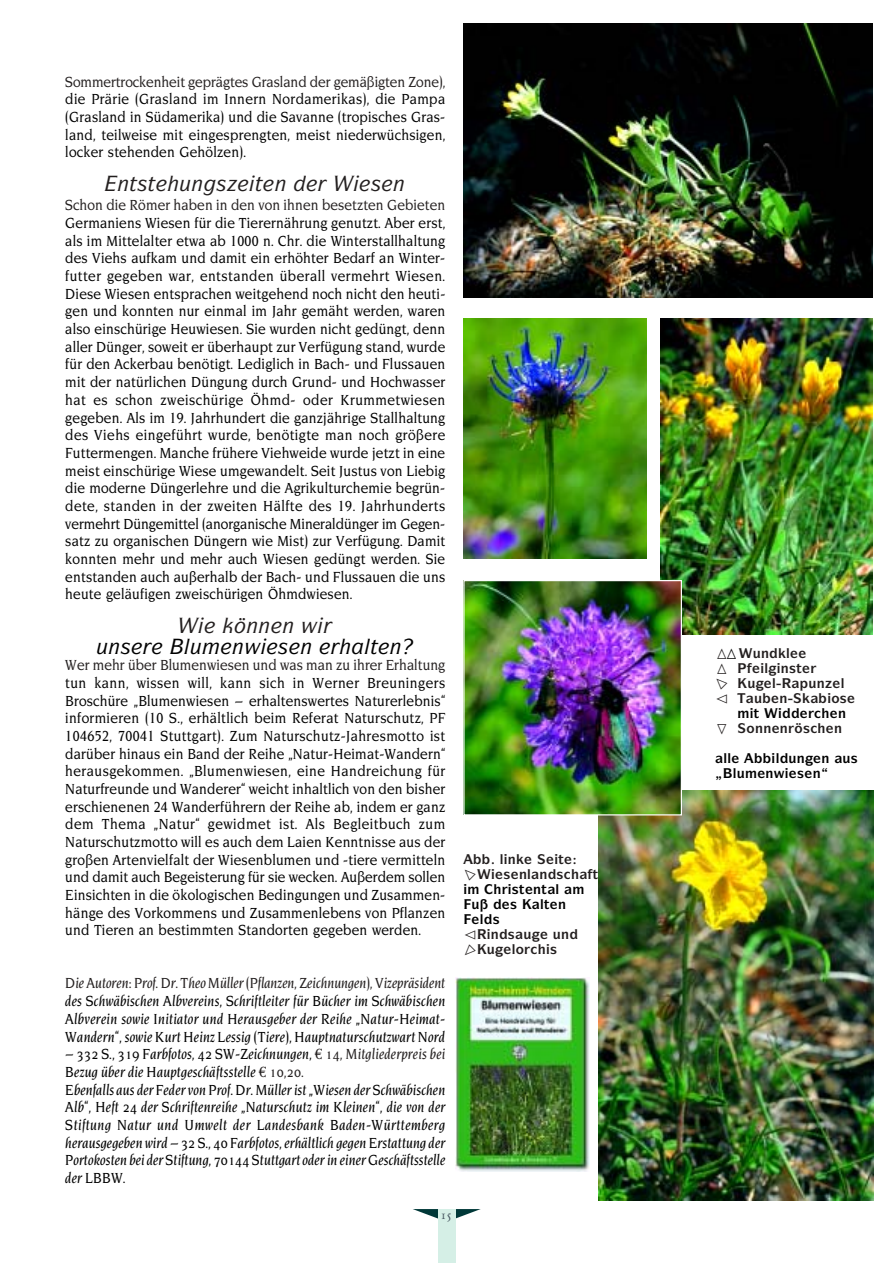
<style>
.page{position:relative;width:893px;height:1263px;background:#fff}
.page>*{position:absolute;margin:0;border:0;box-sizing:border-box;transform-origin:0 0}
.t1{font:italic 500 21px "Symbol";color:#231f1f}
.t2{font:italic 500 21px "Symbol";color:#000}
.t3{font:500 15px/17.7px "Novarese SB";letter-spacing:.02em;color:#000;text-align:justify;scale:.9 1}
.t4{font:15px/17.7px "Novarese SB Med Ita";letter-spacing:.02em;color:#000;text-align:justify;scale:.9 1}
.t5{font:500 15px "Novarese SB";letter-spacing:.01em;color:#231f1f;scale:.9 1}
.t6{font:15px "Novarese SB Med Ita";letter-spacing:.005em;color:#231f1f;scale:.9 1}
.t7{font:13.5px "Zeal";color:#231f1f}
.t8{font:700 13.5px "Symbol";color:#231f1f}
.t9{font:700 13.5px "Symbol";color:#000}
.t10{font:12px "Gas Reg Old";color:#45555f}
.s1{font-family:"Euro Serif";color:#231f1f}
.s2{color:#231f1f}
.s3{color:#000}
</style>
<div class="page">
<svg style="left:413px;top:1209px;width:67px;height:13px"></svg>
<img style="left:463px;top:319px;width:183px;height:239px">
<img style="left:463px;top:23px;width:409px;height:274px">
<img style="left:660px;top:319px;width:212px;height:316px">
<img style="left:455px;top:977px;width:134px;height:195px">
<img style="left:598px;top:791px;width:275px;height:410px">
<img style="left:465px;top:582px;width:215px;height:231px">
<div style="left:463px;top:580px;width:219px;height:235px;border:1px solid #fff"></div>
<div style="left:438px;top:1209px;width:17px;height:54px;background:#d5efe6"></div>
<p class="t5" style="left:65px;top:74px;width:423px">Sommertrockenheit geprägtes Grasland der gemäßigten Zone),</p>
<p class="t3" style="left:65px;top:91px;width:423px">die Prärie (Grasland im Innern Nordamerikas), die Pampa (Grasland in Südamerika) und die Savanne (tropisches Gras&shy;land, teilweise mit eingesprengten, meist niederwüchsigen, locker stehenden Gehölzen).</p>
<h1 class="t1" style="left:118px;top:176px;width:111px">■▼▲▼ ◆■ ▲</h1>
<p class="t5" style="left:65px;top:198px;width:423px">Schon die Römer haben in den von ihnen besetzten Gebieten</p>
<p class="t3" style="left:65px;top:215px;width:423px">Germaniens Wiesen für die Tierernährung genutzt. Aber erst, als im Mittelalter etwa ab 1000 n. Chr. die Winterstallhaltung des Viehs aufkam und damit ein erhöhter Bedarf an Winter&shy;futter gegeben war, entstanden überall vermehrt Wiesen.<br>Diese Wiesen entsprachen weitgehend noch nicht den heuti&shy;gen und konnten nur einmal im Jahr gemäht werden, waren also einschürige Heuwiesen. Sie wurden nicht gedüngt, denn aller Dünger, soweit er überhaupt zur Verfügung stand, wurde für den Ackerbau benötigt. Lediglich in Bach- und Flussauen mit der natürlichen Düngung durch Grund- und Hochwasser hat es schon zweischürige Öhmd- oder Krummetwiesen gegeben. Als im 19. Jahrhundert die ganzjährige Stallhaltung des Viehs eingeführt wurde, benötigte man noch größere Futtermengen. Manche frühere Viehweide wurde jetzt in eine meist einschürige Wiese umgewandelt. Seit Justus von Liebig die moderne Düngerlehre und die Agrikulturchemie begrün&shy;dete, standen in der zweiten Hälfte des 19. Jahrhunderts vermehrt Düngemittel (anorganische Mineraldünger im Gegen&shy;satz zu organischen Düngern wie Mist) zur Verfügung. Damit konnten mehr und mehr auch Wiesen gedüngt werden. Sie entstanden auch außerhalb der Bach- und Flussauen die uns heute geläufigen zweischürigen Öhmdwiesen.</p>
<h1 class="t1" style="left:247px;top:618px;width:49px">■■ ■</h1>
<h1 class="t2" style="left:97px;top:639px;width:36px">◆■▲</h1>
<h1 class="t2" style="left:232px;top:639px;width:81px">■ ▲■</h1>
<h1 class="t2" style="left:365px;top:639px;width:39px">●▼ ■</h1>
<p class="t5" style="left:65px;top:657px;width:423px">Wer mehr über Blumenwiesen und was man zu ihrer Erhaltung</p>
<p class="t3" style="left:65px;top:674px;width:423px">tun kann, wissen will, kann sich in Werner Breuningers Broschüre „Blumenwiesen – erhaltenswertes Naturerlebnis“ informieren (10 S., erhältlich beim Referat Naturschutz, PF 104652, 70041 Stuttgart). Zum Naturschutz-Jahresmotto ist darüber hinaus ein Band der Reihe „Natur-Heimat-Wandern“ herausgekommen. „Blumenwiesen, eine Handreichung für Naturfreunde und Wanderer“ weicht inhaltlich von den bisher erschienenen 24 Wanderführern der Reihe ab, indem er ganz dem Thema „Natur“ gewidmet ist. Als Begleitbuch zum Naturschutzmotto will es auch dem Laien Kenntnisse aus der großen Artenvielfalt der Wiesenblumen und -tiere vermitteln und damit auch Begeisterung für sie wecken. Außerdem sollen Einsichten in die ökologischen Bedingungen und Zusammen&shy;hänge des Vorkommens und Zusammenlebens von Pflanzen und Tieren an bestimmten Standorten gegeben werden.</p>
<p class="t6" style="left:65px;top:976px;width:423px">Die Autoren: Prof. Dr. Theo Müller (Pflanzen, Zeichnungen), Vizepräsident</p>
<p class="t4" style="left:65px;top:993px;width:423px">des Schwäbischen Albvereins, Schriftleiter für Bücher im Schwäbischen Albverein sowie Initiator und Herausgeber der Reihe „Natur-Heimat-Wandern“, sowie Kurt Heinz Lessig (Tiere), Hauptnaturschutzwart Nord</p>
<p class="t4" style="left:65px;top:1046px;width:423px;text-align:left">– 332 S., 319 Farbfotos, 42 SW-Zeichnungen, <span class="s1">€</span> <span class="s2">14, Mitgliederpreis bei </span>Bezug über die Hauptgeschäftsstelle <span class="s1">€</span> <span class="s2">10,20.<br></span>Ebenfalls aus der Feder von Prof. Dr. Müller ist „Wiesen der Schwäbischen Alb“, Heft 24 der Schriftenreihe „Naturschutz im Kleinen“, die von der Stiftung Natur und Umwelt der Landesbank Baden-Württemberg herausgegeben wird – 32 S., 40 Farbfotos, erhältlich gegen Erstattung der Portokosten bei der Stiftung, 70144 Stuttgart oder in einer Geschäftsstelle der LBBW.</p>
<p class="t10" style="left:441px;top:1209px;width:14px">15</p>
<p class="t7" style="left:463px;top:867px;width:15px">❭</p>
<p class="t8" style="left:503px;top:869px;width:62px">▲■●■▲</p>
<p class="t9" style="left:512px;top:884px;width:49px">▲▼ ■▼ ●</p>
<p class="t9" style="left:540px;top:899px;width:28px">●▼ ■</p>
<p class="t7" style="left:463px;top:927px;width:70px">❬ ■▲◆</p>
<p class="t7" style="left:463px;top:942px;width:62px">❩◆ ●□</p>
<p class="t7" style="left:715px;top:645px;width:55px">❯<span class="s3">❯</span> ◆■</p>
<p class="t8" style="left:786px;top:648px;width:5px">●</p>
<p class="t7" style="left:715px;top:660px;width:18px">❯☎</p>
<p class="t8" style="left:764px;top:663px;width:39px">● ■▲▼</p>
<p class="t7" style="left:715px;top:675px;width:62px">❭☎◆●</p>
<p class="t8" style="left:808px;top:678px;width:37px">◆■ ●</p>
<p class="t7" style="left:715px;top:690px;width:15px">❬</p>
<p class="t9" style="left:838px;top:708px;width:10px">■</p>
<p class="t7" style="left:715px;top:720px;width:15px">❨</p>
<p class="t8" style="left:746px;top:723px;width:65px">□■■ ■ ▲</p>
<p class="t8" style="left:834px;top:723px;width:10px">■</p>
<p class="t9" style="left:775px;top:753px;width:84px">● ◆■ ■ ◆▲</p>
<p class="t9" style="left:765px;top:768px;width:57px">■ ▲■</p>
</div>
